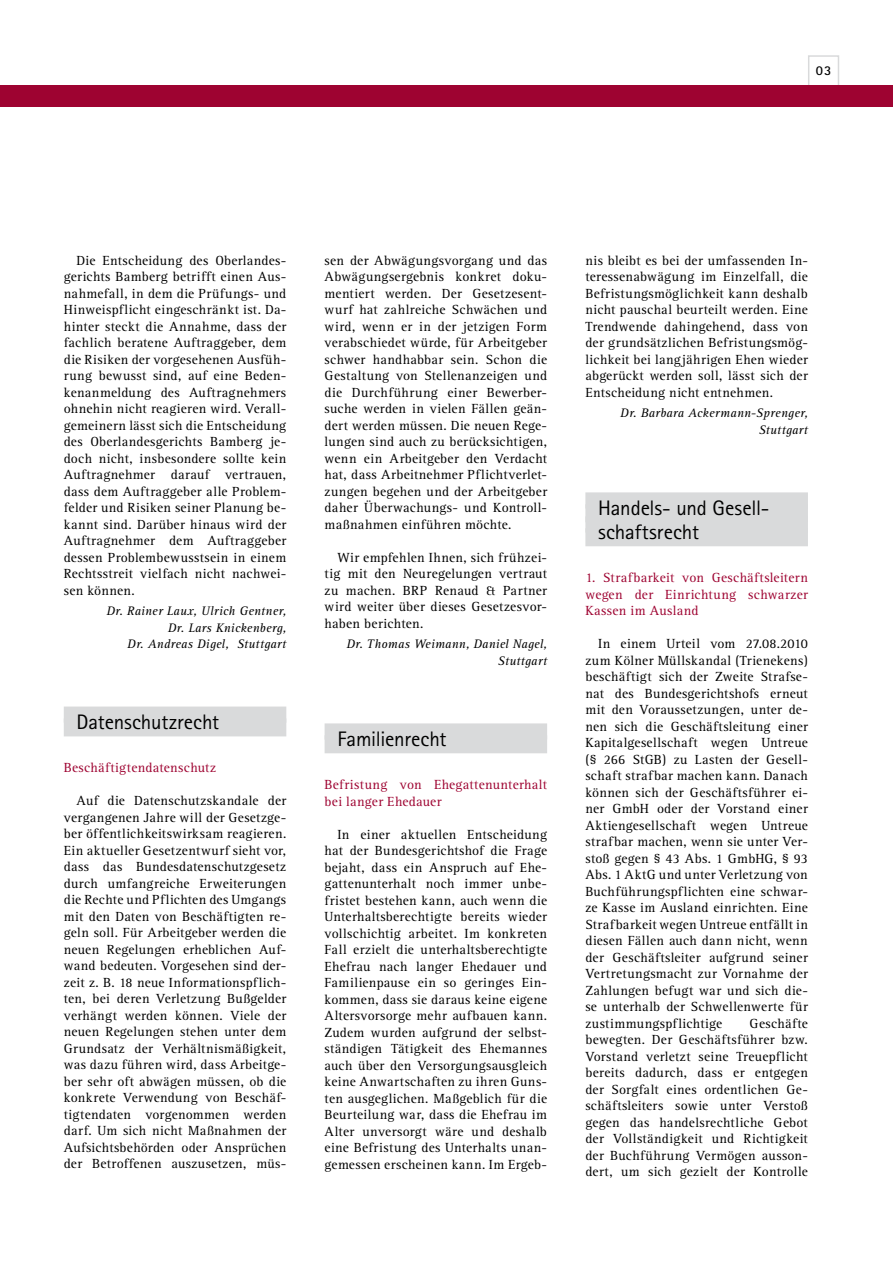
<style>
.page{position:relative;width:893px;height:1263px;background:#fff}
.page>*{position:absolute;margin:0;border:0;box-sizing:border-box;transform-origin:0 0}
.t1{font:21px/24px "Rotis Sans Serif";letter-spacing:-.005em;color:#000}
.t2{font:13.65px/16.5px "Rotis Serif";letter-spacing:.025em;color:#000;text-align:justify}
.t3{font:13.65px/16.5px "Rotis Serif";letter-spacing:.025em;color:#9e0331}
.t4{font:700 13.5px "Rotis Sans Serif";color:#000}
.t5{font:italic 12.75px/16.2px "Rotis Serif";letter-spacing:.015em;color:#000;text-align:right}
</style>
<div class="page">
<div style="left:808px;top:55px;width:31px;height:35px;border:2px solid #d9dadb"></div>
<div style="left:64px;top:706px;width:222px;height:17px;background:#d9dadb"></div>
<div style="left:64px;top:718px;width:222px;height:18px;background:#d9dadb"></div>
<div style="left:325px;top:723px;width:222px;height:16px;background:#d9dadb"></div>
<div style="left:325px;top:735px;width:222px;height:18px;background:#d9dadb"></div>
<div style="left:585px;top:492px;width:223px;height:16px;background:#d9dadb"></div>
<div style="left:585px;top:504px;width:223px;height:18px;background:#d9dadb"></div>
<div style="left:585px;top:516px;width:223px;height:16px;background:#d9dadb"></div>
<div style="left:585px;top:528px;width:223px;height:18px;background:#d9dadb"></div>
<div style="left:0;top:85px;width:893px;height:21px;background:#9e0331"></div>
<p class="t4" style="left:816px;top:62px;width:17px">03</p>
<p class="t2" style="left:64px;top:252px;width:224px;text-indent:13px">Die Entscheidung des Oberlandes&shy;gerichts Bamberg betrifft einen Aus&shy;nahmefall, in dem die Prüfungs- und Hinweispflicht eingeschränkt ist. Da&shy;hinter steckt die Annahme, dass der fachlich beratene Auftraggeber, dem die Risiken der vorgesehenen Ausfüh&shy;rung bewusst sind, auf eine Beden&shy;kenanmeldung des Auftragnehmers ohnehin nicht reagieren wird. Verall&shy;gemeinern lässt sich die Entscheidung des Oberlandesgerichts Bamberg je&shy;doch nicht, insbesondere sollte kein Auftragnehmer darauf vertrauen, dass dem Auftraggeber alle Problem&shy;felder und Risiken seiner Planung be&shy;kannt sind. Darüber hinaus wird der Auftragnehmer dem Auftraggeber dessen Problembewusstsein in einem Rechtsstreit vielfach nicht nachwei&shy;sen können.</p>
<p class="t5" style="left:106px;top:603px;width:181px">Dr. Rainer Laux, Ulrich Gentner,<br>Dr. Lars Knickenberg,<br>Dr. Andreas Digel, Stuttgart</p>
<h1 class="t1" style="left:77px;top:709px;width:144px">Datenschutzrecht</h1>
<p class="t3" style="left:64px;top:760px;width:154px">Beschäftigtendatenschutz</p>
<p class="t2" style="left:64px;top:793px;width:224px;text-indent:13px">Auf die Datenschutzskandale der vergangenen Jahre will der Gesetzge&shy;ber öffentlichkeitswirksam reagieren.<br>Ein aktueller Gesetzentwurf sieht vor, dass das Bundesdatenschutzgesetz durch umfangreiche Erweiterungen die Rechte und Pflichten des Umgangs mit den Daten von Beschäftigten re&shy;geln soll. Für Arbeitgeber werden die neuen Regelungen erheblichen Auf&shy;wand bedeuten. Vorgesehen sind der&shy;zeit z. B. 18 neue Informationspflich&shy;ten, bei deren Verletzung Bußgelder verhängt werden können. Viele der neuen Regelungen stehen unter dem Grundsatz der Verhältnismäßigkeit, was dazu führen wird, dass Arbeitge&shy;ber sehr oft abwägen müssen, ob die konkrete Verwendung von Beschäf&shy;tigtendaten vorgenommen werden darf. Um sich nicht Maßnahmen der Aufsichtsbehörden oder Ansprüchen der Betroffenen auszusetzen, müs-</p>
<p class="t2" style="left:325px;top:252px;width:224px">sen der Abwägungsvorgang und das Abwägungsergebnis konkret doku&shy;mentiert werden. Der Gesetzesent&shy;wurf hat zahlreiche Schwächen und wird, wenn er in der jetzigen Form verabschiedet würde, für Arbeitgeber schwer handhabbar sein. Schon die Gestaltung von Stellenanzeigen und die Durchführung einer Bewerber&shy;suche werden in vielen Fällen geän&shy;dert werden müssen. Die neuen Rege&shy;lungen sind auch zu berücksichtigen, wenn ein Arbeitgeber den Verdacht hat, dass Arbeitnehmer Pflichtverlet&shy;zungen begehen und der Arbeitgeber daher Überwachungs- und Kontroll&shy;maßnahmen einführen möchte.</p>
<p class="t2" style="left:325px;top:549px;width:224px;text-indent:13px">Wir empfehlen Ihnen, sich frühzei&shy;tig mit den Neuregelungen vertraut zu machen. BRP Renaud &amp; Partner wird weiter über dieses Gesetzesvor&shy;haben berichten.</p>
<p class="t5" style="left:346px;top:636px;width:202px">Dr. Thomas Weimann, Daniel Nagel,<br>Stuttgart</p>
<h1 class="t1" style="left:337px;top:726px;width:111px">Familienrecht</h1>
<p class="t3" style="left:325px;top:777px;width:224px">Befristung von Ehegattenunterhalt bei langer Ehedauer</p>
<p class="t2" style="left:325px;top:826px;width:224px;text-indent:13px">In einer aktuellen Entscheidung hat der Bundesgerichtshof die Frage bejaht, dass ein Anspruch auf Ehe&shy;gattenunterhalt noch immer unbe&shy;fristet bestehen kann, auch wenn die Unterhaltsberechtigte bereits wieder vollschichtig arbeitet. Im konkreten Fall erzielt die unterhaltsberechtigte Ehefrau nach langer Ehedauer und Familienpause ein so geringes Ein&shy;kommen, dass sie daraus keine eigene Altersvorsorge mehr aufbauen kann.<br>Zudem wurden aufgrund der selbst&shy;ständigen Tätigkeit des Ehemannes auch über den Versorgungsausgleich keine Anwartschaften zu ihren Guns&shy;ten ausgeglichen. Maßgeblich für die Beurteilung war, dass die Ehefrau im Alter unversorgt wäre und deshalb eine Befristung des Unterhalts unan&shy;gemessen erscheinen kann. Im Ergeb-</p>
<p class="t2" style="left:585px;top:252px;width:224px">nis bleibt es bei der umfassenden In&shy;teressenabwägung im Einzelfall, die Befristungsmöglichkeit kann deshalb nicht pauschal beurteilt werden. Eine Trendwende dahingehend, dass von der grundsätzlichen Befristungsmög&shy;lichkeit bei langjährigen Ehen wieder abgerückt werden soll, lässt sich der Entscheidung nicht entnehmen.</p>
<p class="t5" style="left:620px;top:405px;width:189px">Dr. Barbara Ackermann-Sprenger,<br>Stuttgart</p>
<h1 class="t1" style="left:598px;top:495px;width:173px">Handels- und Gesell&shy;schaftsrecht</h1>
<p class="t3" style="left:585px;top:570px;width:224px;text-align:justify">1. Strafbarkeit von Geschäftsleitern wegen der Einrichtung schwarzer Kassen im Ausland</p>
<p class="t2" style="left:585px;top:636px;width:224px;text-indent:13px">In einem Urteil vom 27.08.2010 zum Kölner Müllskandal (Trienekens) beschäftigt sich der Zweite Strafse&shy;nat des Bundesgerichtshofs erneut mit den Voraussetzungen, unter de&shy;nen sich die Geschäftsleitung einer Kapitalgesellschaft wegen Untreue (§ 266 StGB) zu Lasten der Gesell&shy;schaft strafbar machen kann. Danach können sich der Geschäftsführer ei&shy;ner GmbH oder der Vorstand einer Aktiengesellschaft wegen Untreue strafbar machen, wenn sie unter Ver&shy;stoß gegen § 43 Abs. 1 GmbHG, § 93<br>Abs. 1 AktG und unter Verletzung von Buchführungspflichten eine schwar&shy;ze Kasse im Ausland einrichten. Eine Strafbarkeit wegen Untreue entfällt in diesen Fällen auch dann nicht, wenn der Geschäftsleiter aufgrund seiner Vertretungsmacht zur Vornahme der Zahlungen befugt war und sich die&shy;se unterhalb der Schwellenwerte für zustimmungspflichtige</p>
<p class="t2" style="left:585px;top:1015px;width:224px;text-indent:164px">Geschäfte bewegten. Der Geschäftsführer bzw.<br>Vorstand verletzt seine Treuepflicht bereits dadurch, dass er entgegen der Sorgfalt eines ordentlichen Ge&shy;schäftsleiters sowie unter Verstoß gegen das handelsrechtliche Gebot der Vollständigkeit und Richtigkeit der Buchführung Vermögen ausson&shy;dert, um sich gezielt der Kontrolle</p>
</div>
